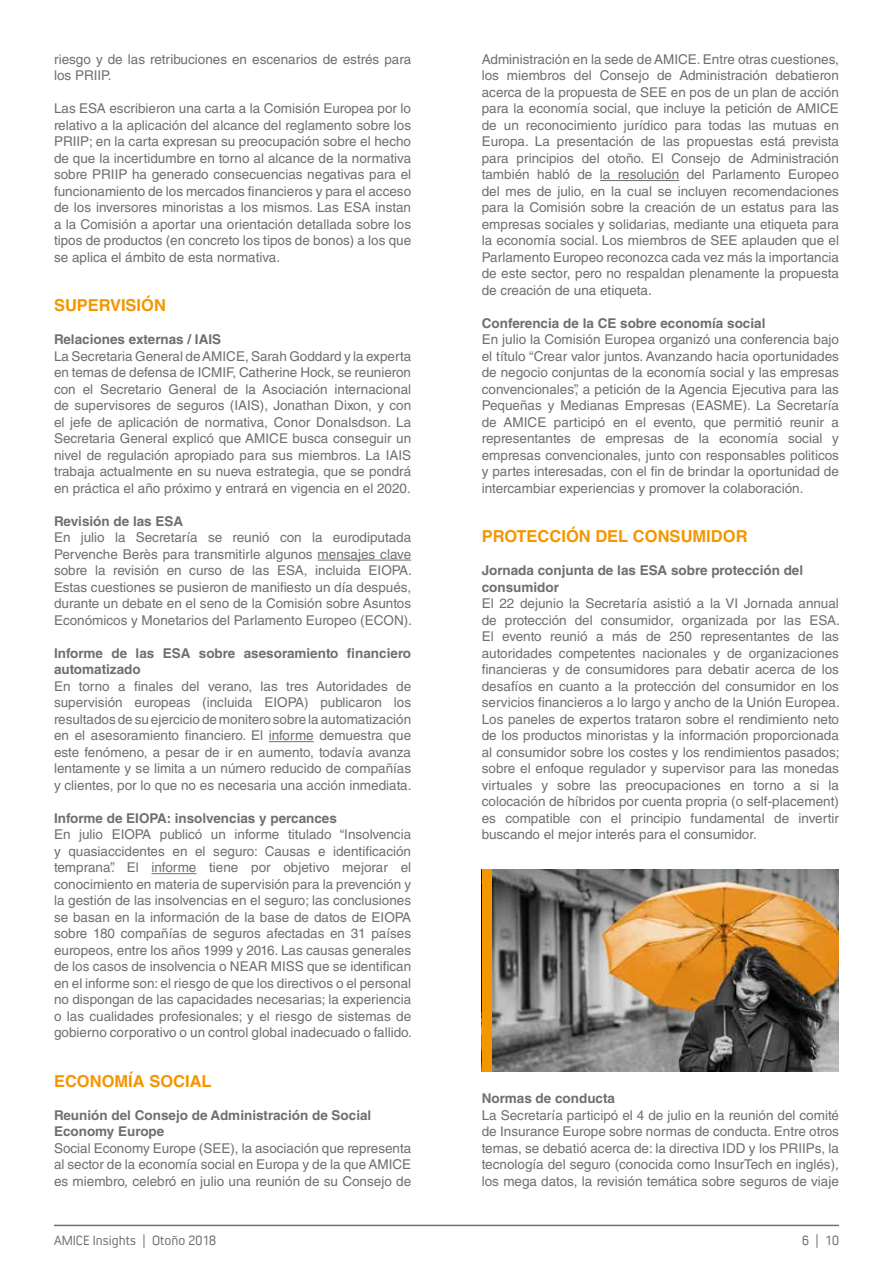
<style>
.page{position:relative;width:893px;height:1263px;background:#fff}
.page>*{position:absolute;margin:0;border:0;box-sizing:border-box;transform-origin:0 0}
.t1{font:700 16.5px "Helvetica LT Std";color:#f49600}
.t2{font:13.5px/16.5px "Helvetica LT Std";color:#706f6f;text-align:justify}
.t3{font:700 13.5px/16.5px "Helvetica LT Std";color:#706f6f}
.t4{font:13.5px "Convection";color:#706f6f}
</style>
<div class="page">
<hr style="left:54px;top:1225px;width:785px;height:1px;background:#706f6f">
<hr style="left:318px;top:560px;width:93px;height:1px;background:#706f6f">
<hr style="left:269px;top:741px;width:45px;height:1px;background:#706f6f">
<hr style="left:151px;top:873px;width:45px;height:1px;background:#706f6f">
<hr style="left:600px;top:180px;width:79px;height:1px;background:#706f6f">
<img style="left:492px;top:869px;width:347px;height:203px">
<div style="left:482px;top:869px;width:10px;height:203px;background:#f49600"></div>
<p class="t2" style="left:54px;top:51px;width:359px">riesgo y de las retribuciones en escenarios de estrés para los PRIIP.</p>
<p class="t2" style="left:54px;top:100px;width:359px">Las ESA escribieron una carta a la Comisión Europea por lo relativo a la aplicación del alcance del reglamento sobre los PRIIP; en la carta expresan su preocupación sobre el hecho de que la incertidumbre en torno al alcance de la normativa sobre PRIIP ha generado consecuencias negativas para el funcionamiento de los mercados financieros y para el acceso de los inversores minoristas a los mismos. Las ESA instan a la Comisión a aportar una orientación detallada sobre los tipos de productos (en concreto los tipos de bonos) a los que se aplica el ámbito de esta normativa.</p>
<p class="t1" style="left:54px;top:295px;width:113px">SUPERVISIÓN</p>
<p class="t3" style="left:54px;top:331px;width:169px">Relaciones externas / IAIS</p>
<p class="t2" style="left:54px;top:348px;width:359px">La Secretaria General de AMICE, Sarah Goddard y la experta en temas de defensa de ICMIF, Catherine Hock, se reunieron con el Secretario General de la Asociación internacional de supervisores de seguros (IAIS), Jonathan Dixon, y con el jefe de aplicación de normativa, Conor Donalsdson. La Secretaria General explicó que AMICE busca conseguir un nivel de regulación apropiado para sus miembros. La IAIS trabaja actualmente en su nueva estrategia, que se pondrá en práctica el año próximo y entrará en vigencia en el 2020.</p>
<p class="t3" style="left:54px;top:512px;width:131px">Revisión de las ESA</p>
<p class="t2" style="left:54px;top:529px;width:359px">En julio la Secretaría se reunió con la eurodiputada Pervenche Berès para transmitirle algunos mensajes clave sobre la revisión en curso de las ESA, incluida EIOPA.<br>Estas cuestiones se pusieron de manifiesto un día después, durante un debate en el seno de la Comisión sobre Asuntos Económicos y Monetarios del Parlamento Europeo (ECON).</p>
<p class="t3" style="left:54px;top:644px;width:359px">Informe de las ESA sobre asesoramiento financiero automatizado</p>
<p class="t2" style="left:54px;top:678px;width:359px">En torno a finales del verano, las tres Autoridades de supervisión europeas (incluida EIOPA) publicaron los resultados de su ejercicio de monitero sobre la automatización en el asesoramiento financiero. El informe demuestra que este fenómeno, a pesar de ir en aumento, todavía avanza lentamente y se limita a un número reducido de compañías y clientes, por lo que no es necesaria una acción inmediata.</p>
<p class="t3" style="left:54px;top:809px;width:284px">Informe de EIOPA: insolvencias y percances</p>
<p class="t2" style="left:54px;top:826px;width:360px">En julio EIOPA publicó un informe titulado “Insolvencia y quasiaccidentes en el seguro: Causas e identificación temprana”. El informe tiene por objetivo mejorar el conocimiento en materia de supervisión para la prevención y la gestión de las insolvencias en el seguro; las conclusiones se basan en la información de la base de datos de EIOPA sobre 180 compañías de seguros afectadas en 31 países europeos, entre los años 1999 y 2016. Las causas generales de los casos de insolvencia o NEAR MISS que se identifican en el informe son: el riesgo de que los directivos o el personal no dispongan de las capacidades necesarias; la experiencia o las cualidades profesionales; y el riesgo de sistemas de gobierno corporativo o un control global inadecuado o fallido.</p>
<p class="t1" style="left:54px;top:1071px;width:159px">ECONOMÍA SOCIAL</p>
<p class="t3" style="left:54px;top:1106px;width:319px">Reunión del Consejo de Administración de Social<br>Economy Europe</p>
<p class="t2" style="left:54px;top:1140px;width:359px">Social Economy Europe (SEE), la asociación que representa al sector de la economía social en Europa y de la que AMICE es miembro, celebró en julio una reunión de su Consejo de</p>
<p class="t4" style="left:54px;top:1232px;width:164px">AMICE Insights | Otoño 2018</p>
<p class="t2" style="left:482px;top:51px;width:359px">Administración en la sede de AMICE. Entre otras cuestiones, los miembros del Consejo de Administración debatieron acerca de la propuesta de SEE en pos de un plan de acción para la economía social, que incluye la petición de AMICE de un reconocimiento jurídico para todas las mutuas en Europa. La presentación de las propuestas está prevista para principios del otoño. El Consejo de Administración también habló de la resolución del Parlamento Europeo del mes de julio, en la cual se incluyen recomendaciones para la Comisión sobre la creación de un estatus para las empresas sociales y solidarias, mediante una etiqueta para la economía social. Los miembros de SEE aplauden que el Parlamento Europeo reconozca cada vez más la importancia de este sector, pero no respaldan plenamente la propuesta de creación de una etiqueta.</p>
<p class="t3" style="left:482px;top:314px;width:285px">Conferencia de la CE sobre economía social</p>
<p class="t2" style="left:482px;top:331px;width:359px">En julio la Comisión Europea organizó una conferencia bajo el título “Crear valor juntos. Avanzando hacia oportunidades de negocio conjuntas de la economía social y las empresas convencionales”, a petición de la Agencia Ejecutiva para las Pequeñas y Medianas Empresas (EASME). La Secretaría de AMICE participó en el evento, que permitió reunir a representantes de empresas de la economía social y empresas convencionales, junto con responsables politicos y partes interesadas, con el fin de brindar la oportunidad de intercambiar experiencias y promover la colaboración.</p>
<p class="t1" style="left:482px;top:526px;width:267px">PROTECCIÓN DEL CONSUMIDOR</p>
<p class="t3" style="left:482px;top:562px;width:323px">Jornada conjunta de las ESA sobre protección del consumidor</p>
<p class="t2" style="left:482px;top:595px;width:359px">El 22 dejunio la Secretaría asistió a la VI Jornada annual de protección del consumidor, organizada por las ESA.<br>El evento reunió a más de 250 representantes de las autoridades competentes nacionales y de organizaciones financieras y de consumidores para debatir acerca de los desafíos en cuanto a la protección del consumidor en los servicios financieros a lo largo y ancho de la Unión Europea.<br>Los paneles de expertos trataron sobre el rendimiento neto de los productos minoristas y la información proporcionada al consumidor sobre los costes y los rendimientos pasados; sobre el enfoque regulador y supervisor para las monedas virtuales y sobre las preocupaciones en torno a si la colocación de híbridos por cuenta propria (o self-placement) es compatible con el principio fundamental de invertir buscando el mejor interés para el consumidor.</p>
<p class="t3" style="left:482px;top:1090px;width:135px">Normas de conducta</p>
<p class="t2" style="left:482px;top:1107px;width:359px">La Secretaría participó el 4 de julio en la reunión del comité de Insurance Europe sobre normas de conducta. Entre otros temas, se debatió acerca de: la directiva IDD y los PRIIPs, la tecnología del seguro (conocida como InsurTech en inglés), los mega datos, la revisión temática sobre seguros de viaje</p>
<p class="t4" style="left:802px;top:1232px;width:38px">6 | 10</p>
</div>
